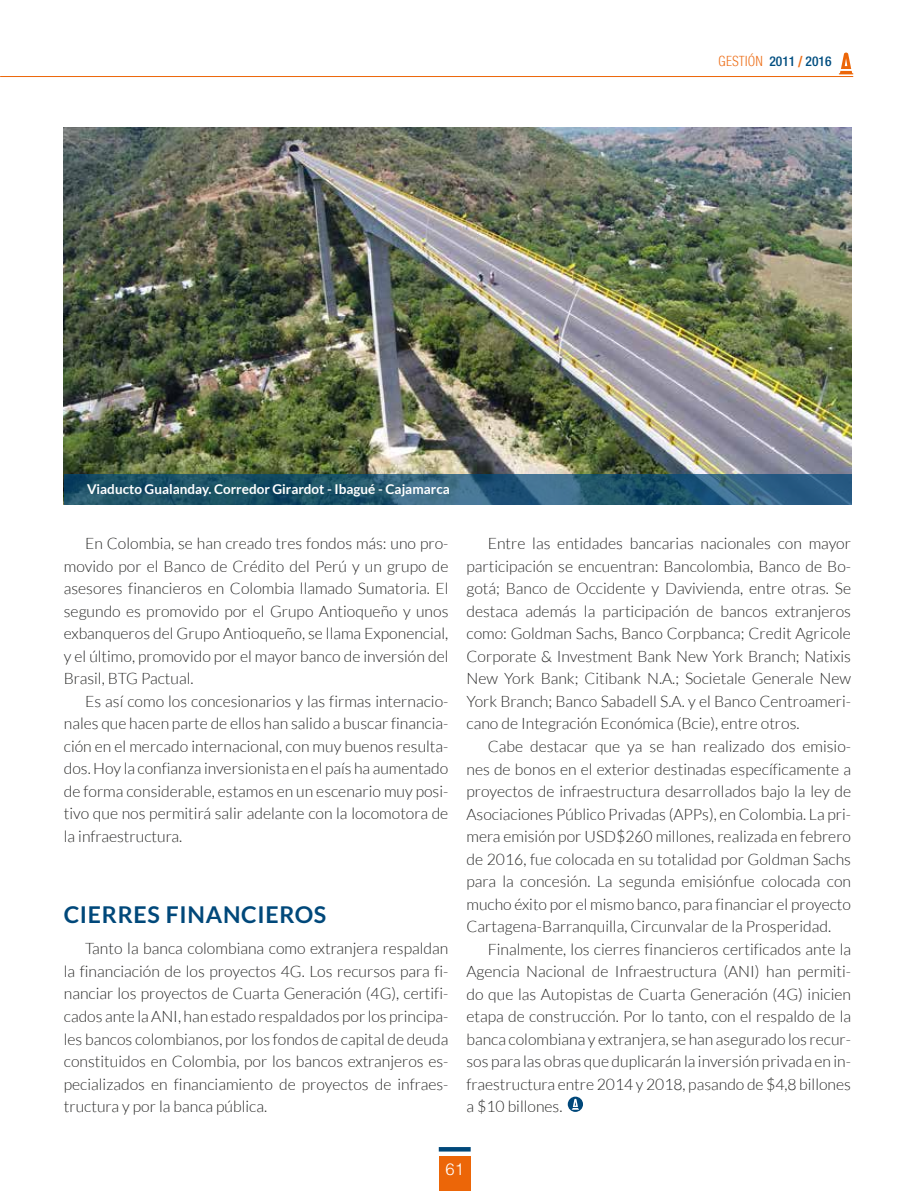
<style>
.page{position:relative;width:915px;height:1191px;background:#fff}
.page>*{position:absolute;margin:0;border:0;box-sizing:border-box;transform-origin:0 0}
.t1{font:700 23.25px "Lato";letter-spacing:.03em;color:#00487a}
.t2{font:300 16.5px "Helvetica LT Std";color:#fff}
.t3{font:300 15.75px/22.5px "Lato";color:#282827;text-align:justify}
.t4{font:700 13.5px "Lato";color:#fff}
.t5{font:500 condensed 13.5px "Helvetica Neue LT Std";color:#004e80}
.s1{font-family:"Helvetica LT";font-weight:300;color:#ed6f19}
.s2{font-family:"Helvetica LT Std";font-weight:900;color:#ed6f19}
</style>
<div class="page">
<img style="left:64px;top:128px;width:786px;height:346px">
<svg style="left:567px;top:1096px;width:16px;height:15px"></svg>
<svg style="left:571px;top:1098px;width:7px;height:11px"></svg>
<svg style="left:64px;top:474px;width:787px;height:31px;background:#255974"></svg>
<div style="left:438px;top:1156px;width:32px;height:35px;background:#ec6608"></div>
<svg style="left:438px;top:1147px;width:32px;height:4px"></svg>
<svg style="left:838px;top:53px;width:14px;height:21px"></svg>
<hr style="left:1px;top:76px;width:851px;height:1px;background:#ec6608">
<p class="t5" style="left:718px;top:53px;width:114px"><span class="s1">GESTIÓN</span> 2011 <span class="s2">/</span> 2016</p>
<p class="t4" style="left:87px;top:481px;width:364px">Viaducto Gualanday. Corredor Girardot - Ibagué - Cajamarca</p>
<p class="t3" style="left:64px;top:532px;width:386px;text-indent:21px">En Colombia, se han creado tres fondos más: uno pro&shy;movido por el Banco de Crédito del Perú y un grupo de asesores financieros en Colombia llamado Sumatoria. El segundo es promovido por el Grupo Antioqueño y unos exbanqueros del Grupo Antioqueño, se llama Exponencial, y el último, promovido por el mayor banco de inversión del Brasil, BTG Pactual.</p>
<p class="t3" style="left:64px;top:690px;width:386px;text-indent:21px">Es así como los concesionarios y las firmas internacio&shy;nales que hacen parte de ellos han salido a buscar financia&shy;ción en el mercado internacional, con muy buenos resulta&shy;dos. Hoy la confianza inversionista en el país ha aumentado de forma considerable, estamos en un escenario muy posi&shy;tivo que nos permitirá salir adelante con la locomotora de la infraestructura.</p>
<h1 class="t1" style="left:64px;top:901px;width:264px">CIERRES FINANCIEROS</h1>
<p class="t3" style="left:64px;top:937px;width:386px;text-indent:21px">Tanto la banca colombiana como extranjera respaldan la financiación de los proyectos 4G. Los recursos para fi&shy;nanciar los proyectos de Cuarta Generación (4G), certifi&shy;cados ante la ANI, han estado respaldados por los principa&shy;les bancos colombianos, por los fondos de capital de deuda constituidos en Colombia, por los bancos extranjeros es&shy;pecializados en financiamiento de proyectos de infraes&shy;tructura y por la banca pública.</p>
<p class="t3" style="left:466px;top:532px;width:386px;text-indent:21px">Entre las entidades bancarias nacionales con mayor participación se encuentran: Bancolombia, Banco de Bo&shy;gotá; Banco de Occidente y Davivienda, entre otras. Se destaca además la participación de bancos extranjeros como: Goldman Sachs, Banco Corpbanca; Credit Agricole Corporate &amp; Investment Bank New York Branch; Natixis New York Bank; Citibank N.A.; Societale Generale New York Branch; Banco Sabadell S.A. y el Banco Centroameri&shy;cano de Integración Económica (Bcie), entre otros.</p>
<p class="t3" style="left:466px;top:735px;width:386px;text-indent:21px">Cabe destacar que ya se han realizado dos emisio&shy;nes de bonos en el exterior destinadas específicamente a proyectos de infraestructura desarrollados bajo la ley de Asociaciones Público Privadas (APPs), en Colombia. La pri&shy;mera emisión por USD$260 millones, realizada en febrero de 2016, fue colocada en su totalidad por Goldman Sachs para la concesión. La segunda emisiónfue colocada con mucho éxito por el mismo banco, para financiar el proyecto Cartagena-Barranquilla, Circunvalar de la Prosperidad.</p>
<p class="t3" style="left:466px;top:937px;width:386px;text-indent:21px">Finalmente, los cierres financieros certificados ante la Agencia Nacional de Infraestructura (ANI) han permiti&shy;do que las Autopistas de Cuarta Generación (4G) inicien etapa de construcción. Por lo tanto, con el respaldo de la banca colombiana y extranjera, se han asegurado los recur&shy;sos para las obras que duplicarán la inversión privada en in&shy;fraestructura entre 2014 y 2018, pasando de $4,8 billones a $10 billones.</p>
<p class="t2" style="left:445px;top:1159px;width:20px">61</p>
</div>
